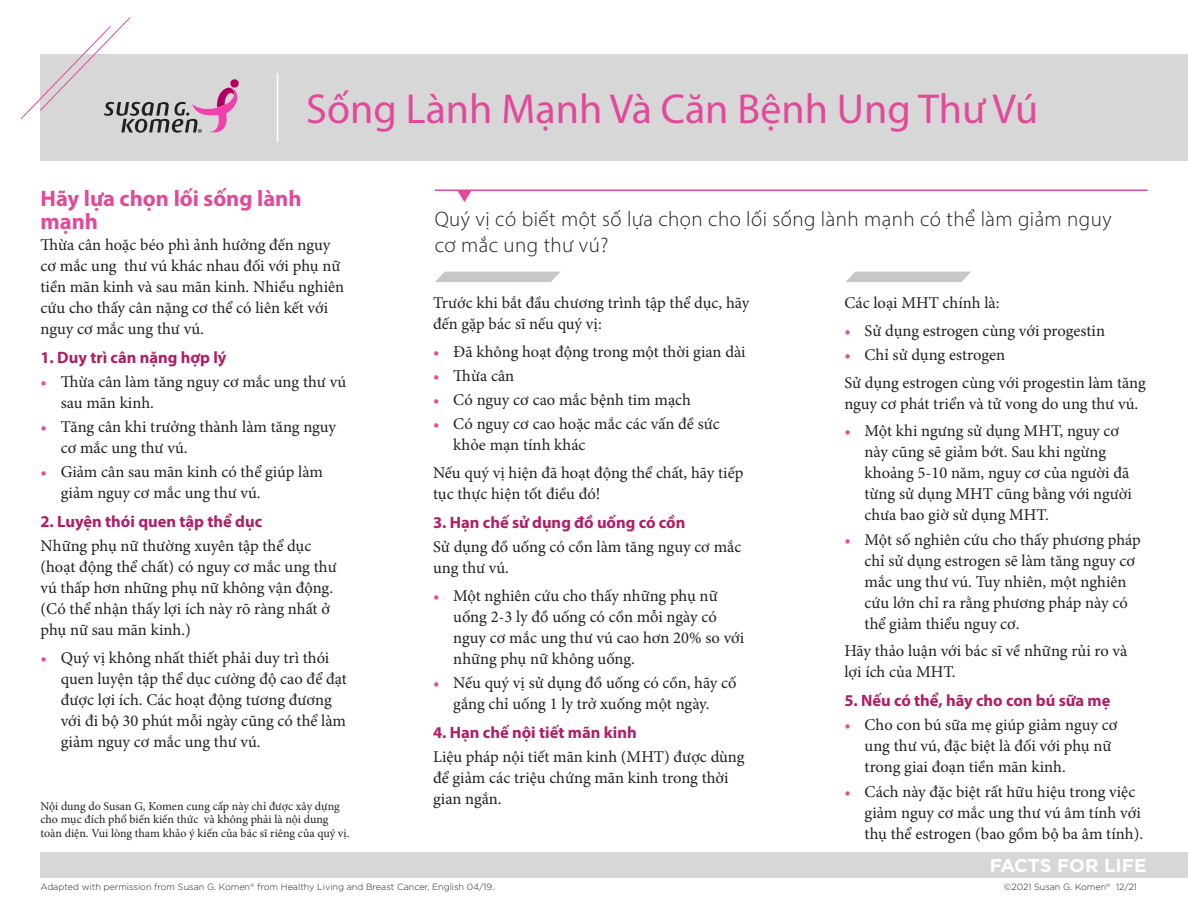
<style>
.page{position:relative;width:1188px;height:918px;background:#fff}
.page>*{position:absolute;margin:0;border:0;box-sizing:border-box;transform-origin:0 0}
.t1{font:42px "Myriad Pro";color:#e2499a}
.t2{font:700 22.5px/22.5px "Myriad Pro";color:#e2499a}
.t3{font:300 21px/25.5px "Myriad Pro";letter-spacing:.02em;color:#221f1f}
.t4{font:700 18.6px "Gotham";color:#fff}
.t5{font:16.5px/21px "Minion Pro";color:#221f1f}
.t6{font:700 16.5px "Myriad Pro";color:#b01e65}
.t7{font:12px/13.5px "Minion Pro";color:#221f1f}
.t8{font:300 9px "Gotham";color:#221f1f}
.s1{color:#e34d9b}
</style>
<div class="page">
<div style="left:41px;top:852px;width:1147px;height:25px;background:#d7d7d7"></div>
<hr style="left:435px;top:189px;width:713px;height:2px;background:#e2499a">
<svg style="left:457px;top:191px;width:15px;height:11px"></svg>
<div style="left:41px;top:54px;width:1147px;height:107px;background:#d8d7d7"></div>
<hr style="left:277px;top:73px;width:1px;height:69px;background:#fff">
<svg style="left:435px;top:272px;width:125px;height:10px"></svg>
<svg style="left:846px;top:272px;width:125px;height:10px"></svg>
<svg style="left:20px;top:17px;width:219px;height:119px"></svg>
<h1 class="t1" style="left:306px;top:89px;width:734px">Sống Lành Mạnh Và Căn Bệnh Ung Thư Vú</h1>
<h2 class="t2" style="left:40px;top:188px;width:263px">Hãy lựa chọn lối sống lành mạnh</h2>
<p class="t5" style="left:40px;top:235px;width:305px;text-indent:18px">ừa cân hoặc béo phì ảnh hưởng đến nguy cơ mắc ung thư vú khác nhau đối với phụ nữ tiền mãn kinh và sau mãn kinh. Nhiều nghiên cứu cho thấy cân nặng cơ thể có liên kết với nguy cơ mắc ung thư vú.</p>
<p class="t6" style="left:40px;top:349px;width:188px">1. Duy trì cân nặng hợp lý</p>
<p class="t5" style="left:61px;top:372px;width:287px;text-indent:-20px"><span class="s1">•</span> ừa cân làm tăng nguy cơ mắc ung thư vú sau mãn kinh.</p>
<p class="t5" style="left:61px;top:417px;width:277px;text-indent:-20px"><span class="s1">•</span> Tăng cân khi trưởng thành làm tăng nguy cơ mắc ung thư vú.</p>
<p class="t5" style="left:61px;top:462px;width:264px;text-indent:-20px"><span class="s1">•</span> Giảm cân sau mãn kinh có thể giúp làm giảm nguy cơ mắc ung thư vú.</p>
<p class="t6" style="left:40px;top:513px;width:223px">2. Luyện thói quen tập thể dục</p>
<p class="t5" style="left:40px;top:536px;width:298px">Những phụ nữ thường xuyên tập thể dục (hoạt động thể chất) có nguy cơ mắc ung thư vú thấp hơn những phụ nữ không vận động. (Có thể nhận thấy lợi ích này rõ ràng nhất ở phụ nữ sau mãn kinh.)</p>
<p class="t5" style="left:61px;top:648px;width:287px;text-indent:-20px"><span class="s1">•</span> Quý vị không nhất thiết phải duy trì thói quen luyện tập thể dục cường độ cao để đạt được lợi ích. Các hoạt động tương đương với đi bộ 30 phút mỗi ngày cũng có thể làm giảm nguy cơ mắc ung thư vú.</p>
<p class="t7" style="left:40px;top:800px;width:310px">Nội dung do Susan G, Komen cung cấp này chỉ được xây dựng cho mục đích phổ biến kiến thức và không phải là nội dung toàn diện. Vui lòng tham khảo ý kiến của bác sĩ riêng của quý vị.</p>
<p class="t3" style="left:435px;top:207px;width:678px">Quý vị có biết một số lựa chọn cho lối sống lành mạnh có thể làm giảm nguy cơ mắc ung thư vú?</p>
<p class="t5" style="left:433px;top:293px;width:318px">Trước khi bắt đầu chương trình tập thể dục, hãy đến gặp bác sĩ nếu quý vị:</p>
<p class="t5" style="left:433px;top:342px;width:314px"><span class="s1">•</span> Đã không hoạt động trong một thời gian dài</p>
<p class="t5" style="left:433px;top:366px;width:83px"><span class="s1">•</span> ừa cân</p>
<p class="t5" style="left:433px;top:390px;width:259px"><span class="s1">•</span> Có nguy cơ cao mắc bệnh tim mạch</p>
<p class="t5" style="left:453px;top:414px;width:268px;text-indent:-20px"><span class="s1">•</span> Có nguy cơ cao hoặc mắc các vấn đề sức khỏe mạn tính khác</p>
<p class="t5" style="left:433px;top:463px;width:312px">Nếu quý vị hiện đã hoạt động thể chất, hãy tiếp tục thực hiện tốt điều đó!</p>
<p class="t6" style="left:433px;top:514px;width:254px">3. Hạn chế sử dụng đồ uống có cồn</p>
<p class="t5" style="left:433px;top:537px;width:310px">Sử dụng đồ uống có cồn làm tăng nguy cơ mắc ung thư vú.</p>
<p class="t5" style="left:453px;top:586px;width:292px;text-indent:-20px"><span class="s1">•</span> Một nghiên cứu cho thấy những phụ nữ uống 2-3 ly đồ uống có cồn mỗi ngày có nguy cơ mắc ung thư vú cao hơn 20% so với những phụ nữ không uống.</p>
<p class="t5" style="left:433px;top:673px;width:305px;text-align:center"><span class="s1">•</span> Nếu quý vị sử dụng đồ uống có cồn, hãy cố gắng chỉ uống 1 ly trở xuống một ngày.</p>
<p class="t6" style="left:433px;top:724px;width:205px">4. Hạn chế nội tiết mãn kinh</p>
<p class="t5" style="left:433px;top:747px;width:313px">Liệu pháp nội tiết mãn kinh (MHT) được dùng để giảm các triệu chứng mãn kinh trong thời gian ngắn.</p>
<p class="t5" style="left:844px;top:293px;width:157px">Các loại MHT chính là:</p>
<p class="t5" style="left:844px;top:321px;width:262px"><span class="s1">•</span> Sử dụng estrogen cùng với progestin</p>
<p class="t5" style="left:844px;top:342px;width:303px;line-height:27.8px"><span class="s1">•</span> Chỉ sử dụng estrogen<br>Sử dụng estrogen cùng với progestin làm tăng</p>
<p class="t5" style="left:844px;top:394px;width:295px">nguy cơ phát triển và tử vong do ung thư vú.</p>
<p class="t5" style="left:865px;top:421px;width:269px;text-indent:-20px"><span class="s1">•</span> Một khi ngưng sử dụng MHT, nguy cơ này cũng sẽ giảm bớt. Sau khi ngừng khoảng 5-10 năm, nguy cơ của người đã từng sử dụng MHT cũng bằng với người chưa bao giờ sử dụng MHT.</p>
<p class="t5" style="left:865px;top:530px;width:278px;text-indent:-20px"><span class="s1">•</span> Một số nghiên cứu cho thấy phương pháp chỉ sử dụng estrogen sẽ làm tăng nguy cơ mắc ung thư vú. Tuy nhiên, một nghiên cứu lớn chỉ ra rằng phương pháp này có thể giảm thiểu nguy cơ.</p>
<p class="t5" style="left:844px;top:641px;width:285px">Hãy thảo luận với bác sĩ về những rủi ro và lợi ích của MHT.</p>
<p class="t6" style="left:844px;top:692px;width:268px">5. Nếu có thể, hãy cho con bú sữa mẹ</p>
<p class="t5" style="left:865px;top:715px;width:254px;text-indent:-20px"><span class="s1">•</span> Cho con bú sữa mẹ giúp giảm nguy cơ ung thư vú, đặc biệt là đối với phụ nữ trong giai đoạn tiền mãn kinh.</p>
<p class="t5" style="left:865px;top:781px;width:280px;text-indent:-20px"><span class="s1">•</span> Cách này đặc biệt rất hữu hiệu trong việc giảm nguy cơ mắc ung thư vú âm tính với thụ thể estrogen (bao gồm bộ ba âm tính).</p>
<p class="t4" style="left:990px;top:854px;width:158px">FACTS FOR LIFE</p>
<p class="t8" style="left:40px;top:883px;width:455px">Adapted with permission from Susan G. Komen<sup>®</sup> from Healthy Living and Breast Cancer, English 04/19.</p>
<p class="t8" style="left:1004px;top:883px;width:135px">©2021 Susan G. Komen<sup>®</sup> 12/21</p>
</div>
